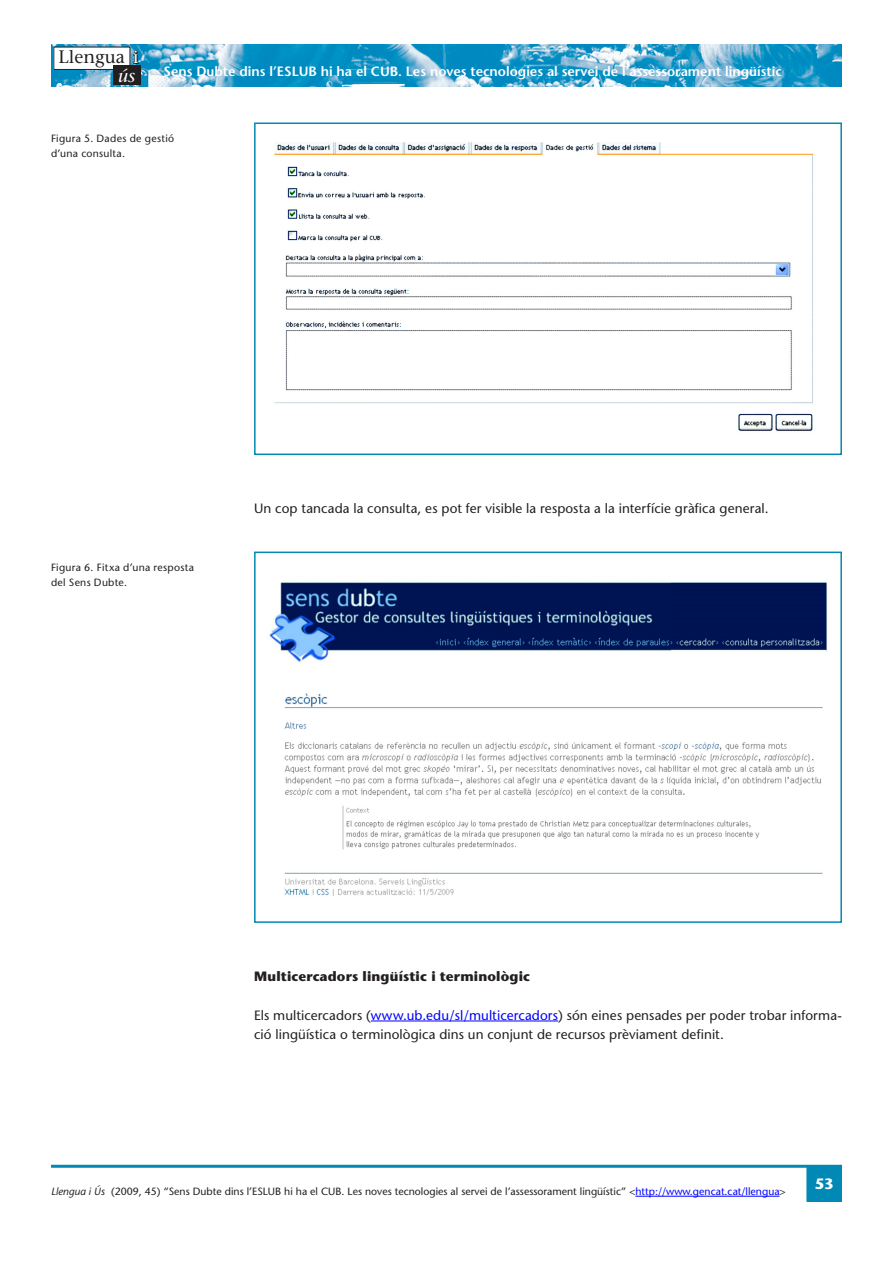
<style>
.page{position:relative;width:893px;height:1263px;background:#fff}
.page>*{position:absolute;margin:0;border:0;box-sizing:border-box;transform-origin:0 0}
.t1{font:18px/18.6px "Stone Serif";color:#231f20;text-align:right}
.t2{font:700 15px "Stone Sans";color:#fff}
.Pàrraf_sense_entrade{font:13.5px/19.5px "Stone Sans";letter-spacing:.005em;color:#231f20}
.t3{font:600 13.5px "Stone Sans";color:#fff}
.Pàrraf_sense_entrade-2{font:700 13.5px "Stone Sans";letter-spacing:.01em;color:#231f20}
.Peu_de_foto{font:10.5px "Stone Sans";color:#231f20}
.Peu_de_foto-2{font:10.5px/15px "Stone Sans";letter-spacing:.025em;color:#231f20}
.s1{color:#fff}
.s2{font-style:italic;color:#fff}
.s3{color:#00f}
.s4{font-style:italic}
</style>
<div class="page">
<div style="left:807px;top:1167px;width:34px;height:34px;background:#0089b4"></div>
<div style="left:806px;top:1166px;width:36px;height:36px;border:2px solid #0089b4"></div>
<hr style="left:51px;top:1165px;width:791px;height:3px;background:#0089b4">
<hr style="left:635px;top:1196px;width:145px;height:1px;background:#00f">
<img style="left:51px;top:44px;width:791px;height:43px">
<div style="left:54px;top:47px;width:76px;height:22px;background:#fff"></div>
<div style="left:53px;top:47px;width:77px;height:23px;border:1px solid #231f20"></div>
<svg style="left:133px;top:50px;width:5px;height:13px"></svg>
<div style="left:114px;top:66px;width:27px;height:19px;background:#231f20"></div>
<hr style="left:371px;top:1021px;width:187px;height:1px;background:#00f">
<div style="left:254px;top:551px;width:588px;height:372px;border:2px solid #0089b4"></div>
<div style="left:254px;top:122px;width:588px;height:333px;border:2px solid #0089b4"></div>
<img style="left:274px;top:142px;width:540px;height:289px">
<img style="left:269px;top:582px;width:558px;height:314px">
<h1 class="t1" style="left:59px;top:48px;width:81px">Llengua <span class="s1">i </span><span class="s2">ús</span></h1>
<p class="t3" style="left:163px;top:63px;width:620px">Sens Dubte dins l’ESLUB hi ha el CUB. Les noves tecnologies al servei de l’assessorament lingüístic</p>
<p class="Peu_de_foto-2" style="left:51px;top:131px;width:125px">Figura 5. Dades de gestió d’una consulta.</p>
<p class="Peu_de_foto-2" style="left:51px;top:560px;width:145px">Figura 6. Fitxa d’una resposta del Sens Dubte.</p>
<p class="Pàrraf_sense_entrade" style="left:254px;top:498px;width:516px">Un cop tancada la consulta, es pot fer visible la resposta a la interfície gràfica general.</p>
<p class="Pàrraf_sense_entrade-2" style="left:254px;top:968px;width:278px">Multicercadors lingüístic i terminològic</p>
<p class="Pàrraf_sense_entrade" style="left:254px;top:1005px;width:589px">Els multicercadors (<span class="s3">www.ub.edu/sl/multicercadors</span>) són eines pensades per poder trobar informa&shy;ció lingüística o terminològica dins un conjunt de recursos prèviament definit.</p>
<p class="Peu_de_foto" style="left:51px;top:1185px;width:736px"><span class="s4">Llengua i Ús</span> (2009, 45) “Sens Dubte dins l’ESLUB hi ha el CUB. Les noves tecnologies al servei de l’assessorament lingüístic” &lt;<span class="s3">http://www.gencat.cat/llengua</span>&gt;</p>
<p class="t2" style="left:815px;top:1174px;width:20px">53</p>
</div>
